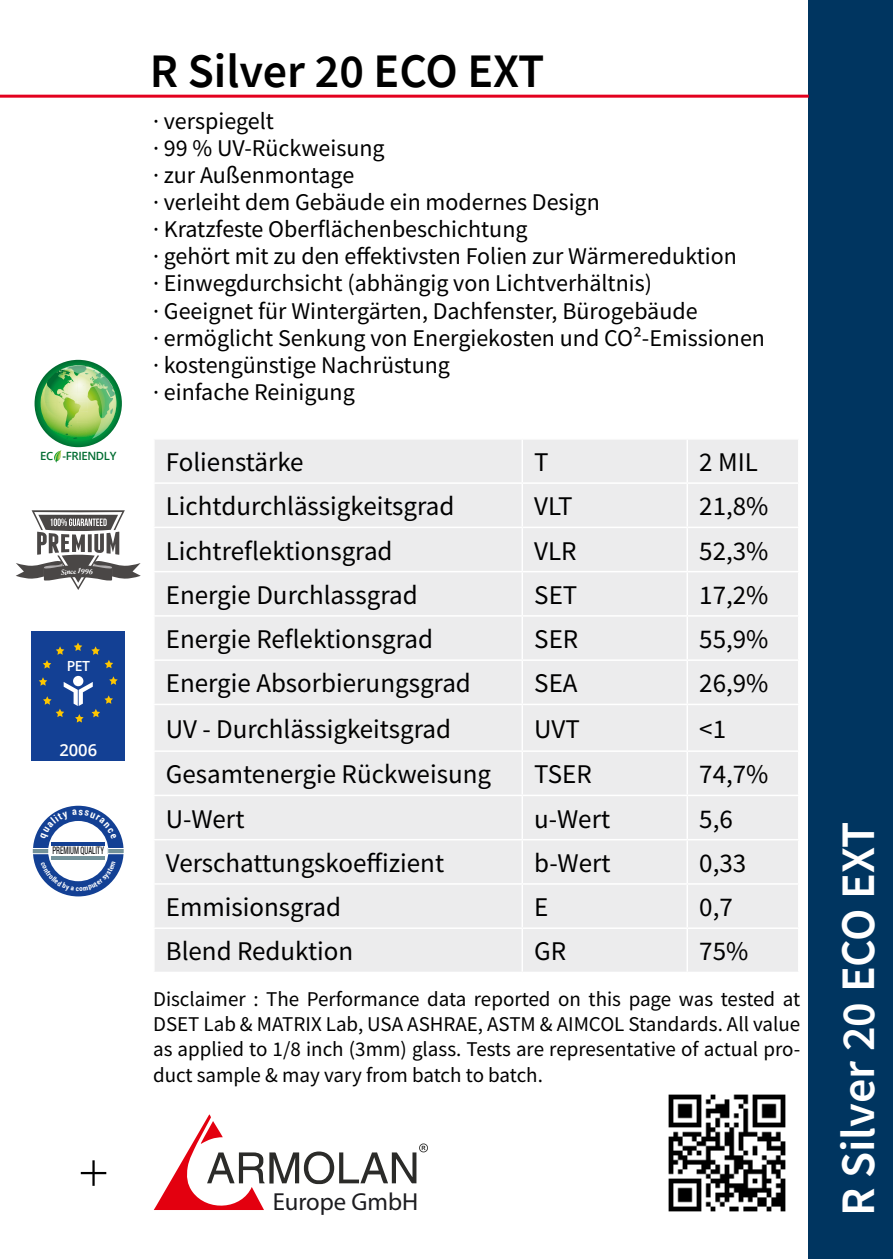
<style>
.page{position:relative;width:893px;height:1259px;background:#fff}
.page>*{position:absolute;margin:0;border:0;box-sizing:border-box;transform-origin:0 0}
.t1{font:600 48px "Source Sans Pro";color:#000}
.t2{font:600 48px "Source Sans Pro";color:#fff}
.t3{font:27px "Source Sans Pro";color:#000}
.t4{font:24.6px "Myriad Pro";color:#1c1c20}
.t5{font:24px/27px "Source Sans Pro";color:#000}
.t6{font:21px/25.2px "Source Sans Pro";color:#000;text-align:justify}
.t7{font:600 16.5px "Open Sans";color:#fff}
.t8{font:600 14.1px "Open Sans";color:#fff}
.t9{font:600 11.4px "Open Sans";letter-spacing:-.035em;color:#006c31}
.t10{font:10.5px "Roboto Condensed";color:#020204;scale:.66 1}
</style>
<div class="page">
<hr style="left:81px;top:1172px;width:25px;height:2px;background:#000">
<hr style="left:92px;top:1160px;width:3px;height:25px;background:#000">
<svg style="left:35px;top:360px;width:87px;height:87px"></svg>
<img style="left:39px;top:365px;width:78px;height:78px">
<svg style="left:54px;top:450px;width:8px;height:12px"></svg>
<div style="left:31px;top:631px;width:94px;height:130px;background:#134094"></div>
<svg style="left:43px;top:646px;width:21px;height:22px"></svg>
<svg style="left:74px;top:642px;width:8px;height:9px"></svg>
<svg style="left:91px;top:646px;width:22px;height:22px"></svg>
<svg style="left:39px;top:676px;width:79px;height:46px"></svg>
<div style="left:32px;top:848px;width:17px;height:6px;border:1px solid #fff"></div>
<div style="left:809px;top:0;width:84px;height:1259px;background:#003560"></div>
<svg style="left:419px;top:1143px;width:9px;height:9px"></svg>
<svg style="left:422px;top:1145px;width:4px;height:5px"></svg>
<svg style="left:154px;top:1114px;width:262px;height:96px"></svg>
<hr style="left:0;top:95px;width:809px;height:3px;background:#e3001e">
<div style="left:155px;top:440px;width:643px;height:531px;background:#ececed"></div>
<hr style="left:521px;top:439px;width:2px;height:43px;background:#fff">
<hr style="left:686px;top:439px;width:2px;height:43px;background:#fff">
<hr style="left:153px;top:482px;width:369px;height:2px;background:#fff">
<hr style="left:522px;top:482px;width:165px;height:2px;background:#fff">
<hr style="left:521px;top:484px;width:2px;height:42px;background:#fff">
<hr style="left:687px;top:482px;width:112px;height:2px;background:#fff">
<hr style="left:686px;top:484px;width:2px;height:42px;background:#fff">
<hr style="left:153px;top:526px;width:369px;height:2px;background:#fff">
<hr style="left:522px;top:526px;width:165px;height:2px;background:#fff">
<hr style="left:521px;top:528px;width:2px;height:43px;background:#fff">
<hr style="left:687px;top:526px;width:112px;height:2px;background:#fff">
<hr style="left:686px;top:528px;width:2px;height:43px;background:#fff">
<hr style="left:153px;top:571px;width:369px;height:1px;background:#fff">
<hr style="left:522px;top:571px;width:165px;height:1px;background:#fff">
<hr style="left:521px;top:572px;width:2px;height:43px;background:#fff">
<hr style="left:687px;top:571px;width:112px;height:1px;background:#fff">
<hr style="left:686px;top:572px;width:2px;height:43px;background:#fff">
<hr style="left:153px;top:615px;width:369px;height:1px;background:#fff">
<hr style="left:522px;top:615px;width:165px;height:1px;background:#fff">
<hr style="left:521px;top:616px;width:2px;height:43px;background:#fff">
<hr style="left:687px;top:615px;width:112px;height:1px;background:#fff">
<hr style="left:686px;top:616px;width:2px;height:43px;background:#fff">
<hr style="left:153px;top:659px;width:369px;height:2px;background:#fff">
<hr style="left:522px;top:659px;width:165px;height:2px;background:#fff">
<hr style="left:521px;top:661px;width:2px;height:42px;background:#fff">
<hr style="left:687px;top:659px;width:112px;height:2px;background:#fff">
<hr style="left:686px;top:661px;width:2px;height:42px;background:#fff">
<hr style="left:153px;top:703px;width:369px;height:2px;background:#fff">
<hr style="left:522px;top:703px;width:165px;height:2px;background:#fff">
<hr style="left:521px;top:705px;width:2px;height:45px;background:#fff">
<hr style="left:687px;top:703px;width:112px;height:2px;background:#fff">
<hr style="left:686px;top:705px;width:2px;height:45px;background:#fff">
<hr style="left:153px;top:750px;width:369px;height:2px;background:#fff">
<hr style="left:522px;top:750px;width:165px;height:2px;background:#fff">
<hr style="left:521px;top:752px;width:2px;height:42px;background:#fff">
<hr style="left:687px;top:750px;width:112px;height:2px;background:#fff">
<hr style="left:686px;top:752px;width:2px;height:42px;background:#fff">
<hr style="left:153px;top:794px;width:369px;height:2px;background:#fff">
<hr style="left:522px;top:794px;width:165px;height:2px;background:#fff">
<hr style="left:521px;top:796px;width:2px;height:43px;background:#fff">
<hr style="left:687px;top:794px;width:112px;height:2px;background:#fff">
<hr style="left:686px;top:796px;width:2px;height:43px;background:#fff">
<hr style="left:153px;top:839px;width:369px;height:1px;background:#fff">
<hr style="left:522px;top:839px;width:165px;height:1px;background:#fff">
<hr style="left:521px;top:840px;width:2px;height:43px;background:#fff">
<hr style="left:687px;top:839px;width:112px;height:1px;background:#fff">
<hr style="left:686px;top:840px;width:2px;height:43px;background:#fff">
<hr style="left:153px;top:883px;width:369px;height:1px;background:#fff">
<hr style="left:522px;top:883px;width:165px;height:1px;background:#fff">
<hr style="left:521px;top:884px;width:2px;height:43px;background:#fff">
<hr style="left:687px;top:883px;width:112px;height:1px;background:#fff">
<hr style="left:686px;top:884px;width:2px;height:43px;background:#fff">
<hr style="left:153px;top:927px;width:369px;height:2px;background:#fff">
<hr style="left:522px;top:927px;width:165px;height:2px;background:#fff">
<hr style="left:521px;top:929px;width:2px;height:42px;background:#fff">
<hr style="left:687px;top:927px;width:112px;height:2px;background:#fff">
<hr style="left:686px;top:929px;width:2px;height:42px;background:#fff">
<img style="left:668px;top:1094px;width:118px;height:118px">
<svg style="left:16px;top:510px;width:125px;height:80px"></svg>
<svg style="left:33px;top:805px;width:91px;height:91px"></svg>
<p class="t9" style="left:40px;top:448px;width:78px">EC -FRIENDLY</p>
<p class="t8" style="left:67px;top:656px;width:25px">PET</p>
<p class="t7" style="left:59px;top:738px;width:39px">2006</p>
<p class="t10" style="left:52px;top:843px;width:80px">PREMIUM QUALITY</p>
<h1 class="t1" style="left:150px;top:40px;width:396px">R Silver 20 ECO EXT</h1>
<p class="t5" style="left:153px;top:108px;width:613px">· verspiegelt<br>· 99 % UV-Rückweisung<br>· zur Außenmontage<br>· verleiht dem Gebäude ein modernes Design<br>· Kratzfeste Oberflächenbeschichtung<br>· gehört mit zu den effektivsten Folien zur Wärmereduktion<br>· Einwegdurchsicht (abhängig von Lichtverhältnis)<br>· Geeignet für Wintergärten, Dachfenster, Bürogebäude<br>· ermöglicht Senkung von Energiekosten und CO²-Emissionen · kostengünstige Nachrüstung<br>· einfache Reinigung</p>
<p class="t3" style="left:166px;top:445px;width:139px">Folienstärke</p>
<p class="t3" style="left:534px;top:445px;width:16px">T</p>
<p class="t3" style="left:699px;top:445px;width:60px">2 MIL</p>
<p class="t3" style="left:166px;top:489px;width:290px">Lichtdurchlässigkeitsgrad</p>
<p class="t3" style="left:534px;top:489px;width:40px">VLT</p>
<p class="t3" style="left:699px;top:489px;width:71px">21,8%</p>
<p class="t3" style="left:166px;top:533px;width:228px">Lichtreflektionsgrad</p>
<p class="t3" style="left:534px;top:533px;width:44px">VLR</p>
<p class="t3" style="left:699px;top:533px;width:71px">52,3%</p>
<p class="t3" style="left:166px;top:578px;width:253px">Energie Durchlassgrad</p>
<p class="t3" style="left:534px;top:578px;width:45px">SET</p>
<p class="t3" style="left:699px;top:578px;width:71px">17,2%</p>
<p class="t3" style="left:166px;top:622px;width:269px">Energie Reflektionsgrad</p>
<p class="t3" style="left:534px;top:622px;width:46px">SER</p>
<p class="t3" style="left:699px;top:622px;width:71px">55,9%</p>
<p class="t3" style="left:166px;top:666px;width:307px">Energie Absorbierungsgrad</p>
<p class="t3" style="left:534px;top:666px;width:45px">SEA</p>
<p class="t3" style="left:699px;top:666px;width:71px">26,9%</p>
<p class="t3" style="left:166px;top:712px;width:287px">UV - Durchlässigkeitsgrad</p>
<p class="t3" style="left:534px;top:712px;width:47px">UVT</p>
<p class="t3" style="left:699px;top:712px;width:28px">&lt;1</p>
<p class="t3" style="left:166px;top:757px;width:327px">Gesamtenergie Rückweisung</p>
<p class="t3" style="left:534px;top:757px;width:59px">TSER</p>
<p class="t3" style="left:699px;top:757px;width:71px">74,7%</p>
<p class="t3" style="left:166px;top:801px;width:80px">U-Wert</p>
<p class="t3" style="left:534px;top:801px;width:77px">u-Wert</p>
<p class="t3" style="left:699px;top:801px;width:35px">5,6</p>
<p class="t3" style="left:166px;top:846px;width:280px">Verschattungskoeffizient</p>
<p class="t3" style="left:534px;top:846px;width:78px">b-Wert</p>
<p class="t3" style="left:699px;top:846px;width:48px">0,33</p>
<p class="t3" style="left:166px;top:890px;width:177px">Emmisionsgrad</p>
<p class="t3" style="left:534px;top:890px;width:16px">E</p>
<p class="t3" style="left:699px;top:890px;width:35px">0,7</p>
<p class="t3" style="left:166px;top:934px;width:189px">Blend Reduktion</p>
<p class="t3" style="left:534px;top:934px;width:34px">GR</p>
<p class="t3" style="left:699px;top:934px;width:51px">75%</p>
<p class="t6" style="left:153px;top:986px;width:649px">Disclaimer : The Performance data reported on this page was tested at DSET Lab &amp; MATRIX Lab, USA ASHRAE, ASTM &amp; AIMCOL Standards. All value as applied to 1/8 inch (3mm) glass. Tests are representative of actual pro&shy;duct sample &amp; may vary from batch to batch.</p>
<p class="t4" style="left:273px;top:1186px;width:147px">Europe GmbH</p>
<h1 class="t2" style="left:827px;top:1216px;width:396px;rotate:-90deg">R Silver 20 ECO EXT</h1>
</div>
